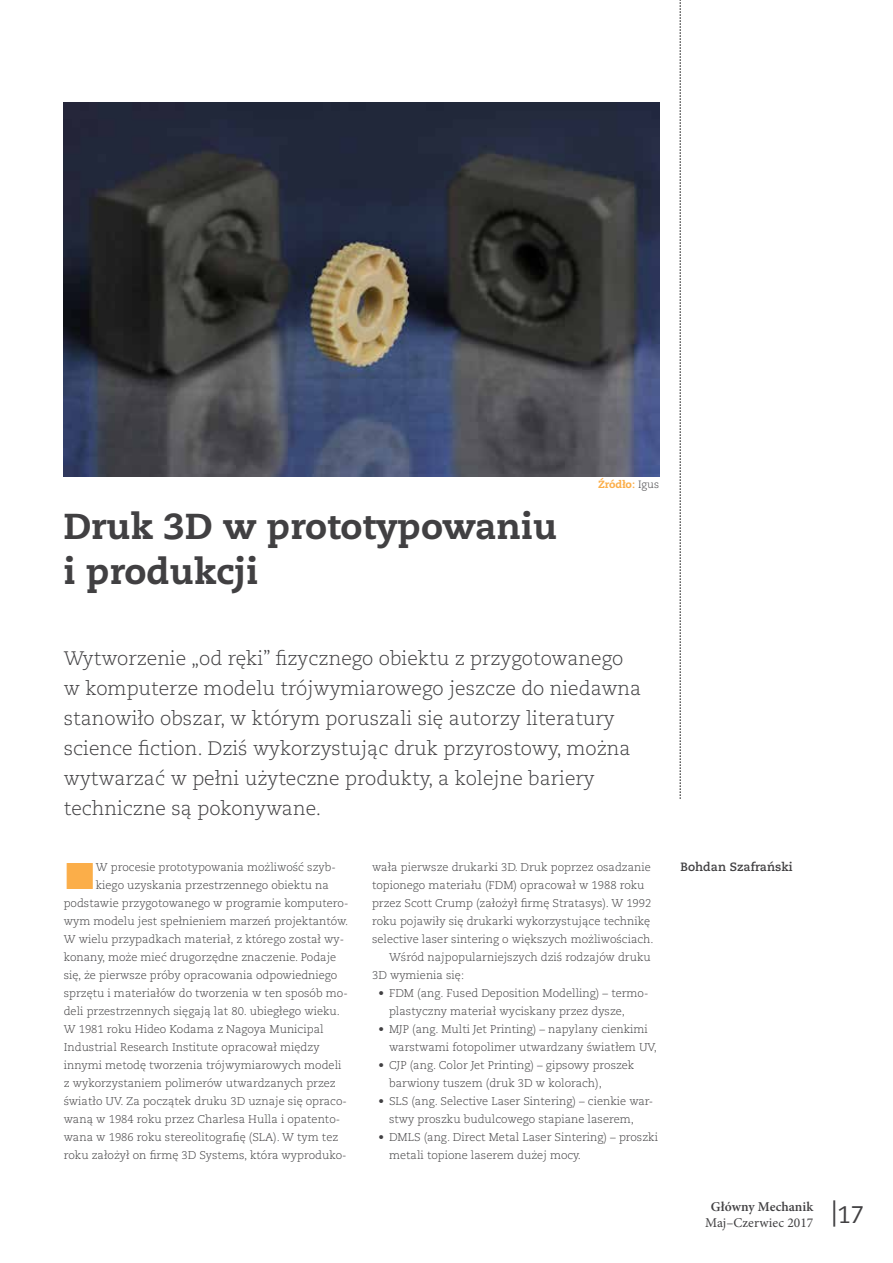
<style>
.page{position:relative;width:893px;height:1263px;background:#fff}
.page>*{position:absolute;margin:0;border:0;box-sizing:border-box;transform-origin:0 0}
.t1{font:800 36px/45px "Caecilia CE";color:#414042}
.t2{font:24px "Caecilia CE";color:#414042}
.t3{font:300 19.5px/30px "Caecilia CE";color:#414042}
.t4{font:13.5px "Minion Pro";letter-spacing:.005em;color:#414042}
.t5{font:600 13.5px "Minion Pro";letter-spacing:.005em;color:#414042}
.t6{font:700 12px "Caecilia CE";letter-spacing:.005em;color:#414042}
.t7{font:300 11.25px/18px "Caecilia CE";color:#414042}
.t8{font:800 10.5px "Caecilia CE";color:#fbae49}
.s1{font-weight:700}
.s2{font-weight:300;color:#414042}
.s3{font-size:26.25px}
</style>
<div class="page">
<img style="left:64px;top:103px;width:595px;height:374px">
<svg style="left:680px;top:0;width:1px;height:799px"></svg>
<h1 class="t1" style="left:64px;top:503px;width:495px">Druk 3D w prototypowaniu i produkcji</h1>
<p class="t8" style="left:598px;top:477px;width:63px">Źródło<span class="s1">:</span> <span class="s2">Igus</span></p>
<p class="t3" style="left:64px;top:643px;width:579px">Wytworzenie „od ręki” fizycznego obiektu z przygotowanego w komputerze modelu trójwymiarowego jeszcze do niedawna stanowiło obszar, w którym poruszali się autorzy literatury science fiction. Dziś wykorzystując druk przyrostowy, można wytwarzać w pełni użyteczne produkty, a kolejne bariery techniczne są pokonywane.</p>
<p class="t7" style="left:96px;top:858px;width:241px">W procesie prototypowania możliwość szyb-</p>
<p class="t7" style="left:96px;top:876px;width:235px">kiego uzyskania przestrzennego obiektu na</p>
<p class="t7" style="left:64px;top:894px;width:286px">podstawie przygotowanego w programie komputero-</p>
<p class="t7" style="left:64px;top:912px;width:286px">wym modelu jest spełnieniem marzeń projektantów.</p>
<p class="t7" style="left:64px;top:930px;width:282px">W wielu przypadkach materiał, z którego został wy-</p>
<p class="t7" style="left:64px;top:948px;width:274px">konany, może mieć drugorzędne znaczenie. Podaje</p>
<p class="t7" style="left:64px;top:966px;width:275px">się, że pierwsze próby opracowania odpowiedniego</p>
<p class="t7" style="left:64px;top:984px;width:285px">sprzętu i materiałów do tworzenia w ten sposób mo-</p>
<p class="t7" style="left:64px;top:1002px;width:278px">deli przestrzennych sięgają lat 80. ubiegłego wieku.</p>
<p class="t7" style="left:64px;top:1020px;width:261px">W 1981 roku Hideo Kodama z Nagoya Municipal</p>
<p class="t7" style="left:64px;top:1038px;width:257px">Industrial Research Institute opracował między</p>
<p class="t7" style="left:64px;top:1056px;width:279px">innymi metodę tworzenia trójwymiarowych modeli</p>
<p class="t7" style="left:64px;top:1074px;width:273px">z wykorzystaniem polimerów utwardzanych przez</p>
<p class="t7" style="left:64px;top:1092px;width:285px">światło UV. Za początek druku 3D uznaje się opraco-</p>
<p class="t7" style="left:64px;top:1110px;width:278px">waną w 1984 roku przez Charlesa Hulla i opatento-</p>
<p class="t7" style="left:64px;top:1128px;width:276px">wana w 1986 roku stereolitografię (SLA). W tym tez</p>
<p class="t7" style="left:64px;top:1146px;width:284px">roku założył on firmę 3D Systems, która wyproduko-</p>
<p class="t7" style="left:372px;top:858px;width:280px">wała pierwsze drukarki 3D. Druk poprzez osadzanie</p>
<p class="t7" style="left:372px;top:876px;width:274px">topionego materiału (FDM) opracował w 1988 roku</p>
<p class="t7" style="left:372px;top:894px;width:281px">przez Scott Crump (założył firmę Stratasys). W 1992</p>
<p class="t7" style="left:372px;top:912px;width:280px">roku pojawiły się drukarki wykorzystujące technikę</p>
<p class="t7" style="left:372px;top:930px;width:283px">selective laser sintering o większych możliwościach.</p>
<p class="t7" style="left:389px;top:948px;width:263px">Wśród najpopularniejszych dziś rodzajów druku</p>
<p class="t7" style="left:372px;top:966px;width:94px">3D wymienia się:</p>
<p class="t7" style="left:389px;top:984px;width:261px;text-indent:-11px">• FDM (ang. Fused Deposition Modelling) – termo&shy;plastyczny materiał wyciskany przez dysze,</p>
<p class="t7" style="left:389px;top:1020px;width:269px;text-indent:-11px">• MJP (ang. Multi Jet Printing) – napylany cienkimi warstwami fotopolimer utwardzany światłem UV,</p>
<p class="t7" style="left:389px;top:1056px;width:247px;text-indent:-11px">• CJP (ang. Color Jet Printing) – gipsowy proszek barwiony tuszem (druk 3D w kolorach),</p>
<p class="t7" style="left:389px;top:1092px;width:266px;text-indent:-11px">• SLS (ang. Selective Laser Sintering) – cienkie war&shy;stwy proszku budulcowego stapiane laserem,</p>
<p class="t7" style="left:389px;top:1128px;width:270px;text-indent:-11px">• DMLS (ang. Direct Metal Laser Sintering) – proszki metali topione laserem dużej mocy.</p>
<p class="t6" style="left:680px;top:859px;width:114px">Bohdan Szafrański</p>
<p class="t5" style="left:711px;top:1197px;width:104px">Główny Mechanik</p>
<p class="t4" style="left:705px;top:1214px;width:110px">Maj–Czerwiec 2017</p>
<h2 class="t2" style="left:831px;top:1198px;width:34px"><span class="s3">|</span>17</h2>
</div>
